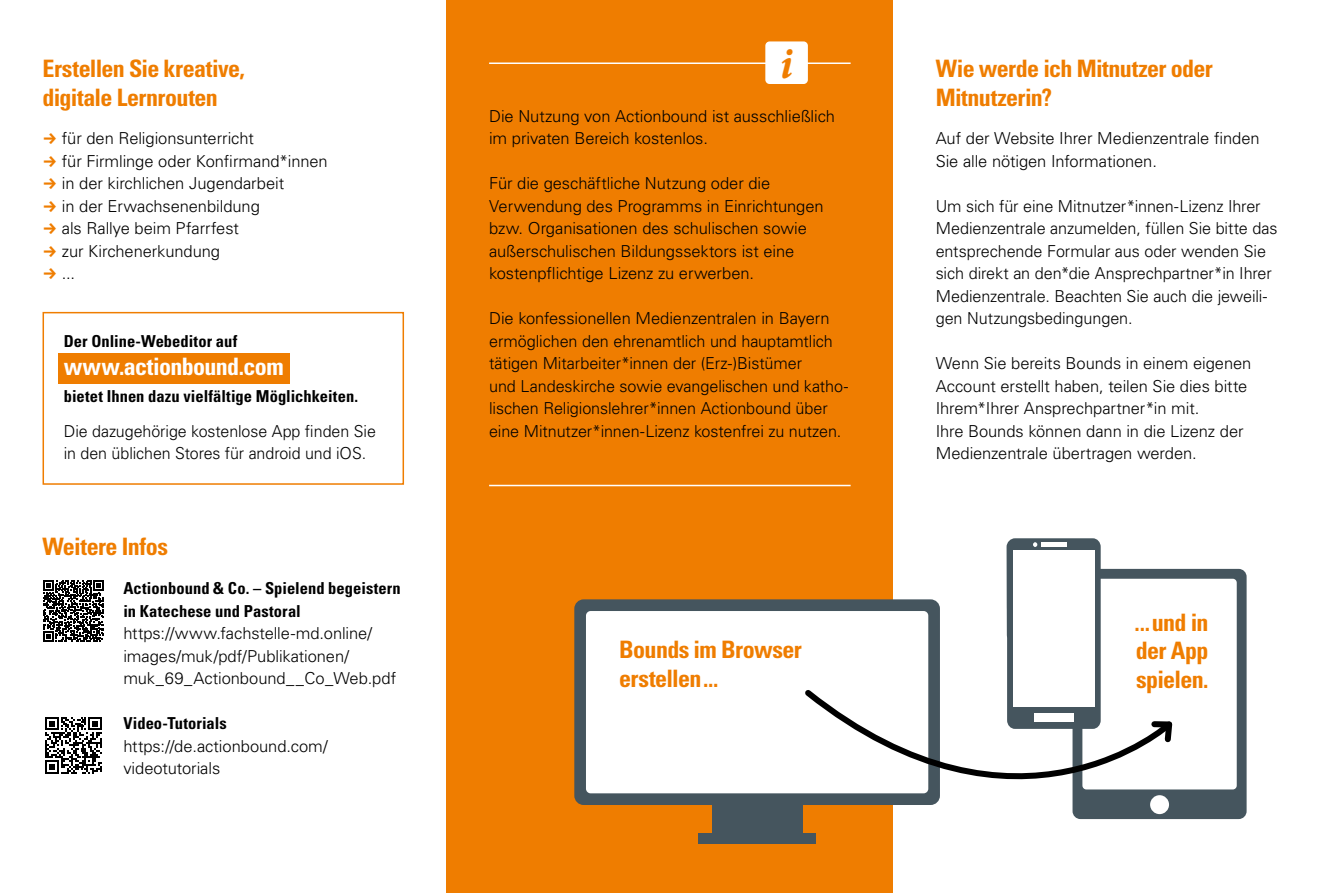
<style>
.page{position:relative;width:1327px;height:893px;background:#fff}
.page>*{position:absolute;margin:0;border:0;box-sizing:border-box;transform-origin:0 0}
.t1{font:italic 43.8px "Minion Variable Concept";color:#ef7d00}
.t2{font:700 condensed 24px/28.8px "Univers LT Std";letter-spacing:-.025em;color:#ef7d00}
.t3{font:700 condensed 24px "Univers LT Std";letter-spacing:-.025em;color:#fff}
.t4{font:300 16.5px/22.5px "Univers LT Std";letter-spacing:-.005em;color:#000}
.t5{font:700 condensed 16.5px/22.5px "Univers LT Std";letter-spacing:.005em;color:#000}
.s1{font-family:"Fira Sans";font-weight:700;color:#ef7d00}
</style>
<div class="page">
<div style="left:1072px;top:569px;width:174px;height:250px;background:#45555e;border-radius:8px"></div>
<div style="left:1082px;top:579px;width:154px;height:210px;background:#fff;border-radius:4px"></div>
<div style="left:446px;top:0;width:447px;height:893px;background:#ef7d00"></div>
<div style="left:58px;top:353px;width:232px;height:31px;background:#ef7d00"></div>
<div style="left:43px;top:312px;width:361px;height:173px;border:2px solid #ef7d00"></div>
<svg style="left:43px;top:581px;width:61px;height:61px"></svg>
<svg style="left:45px;top:717px;width:57px;height:57px"></svg>
<hr style="left:489px;top:63px;width:361px;height:1px;background:#fff">
<hr style="left:489px;top:485px;width:361px;height:1px;background:#fff">
<div style="left:765px;top:41px;width:43px;height:43px;background:#fff;border-radius:4px"></div>
<svg style="left:1006px;top:538px;width:94px;height:146px"></svg>
<div style="left:1041px;top:542px;width:26px;height:5px;background:#fff"></div>
<div style="left:574px;top:599px;width:366px;height:206px;background:#45555e;border-radius:9px"></div>
<div style="left:586px;top:611px;width:342px;height:182px;background:#fff;border-radius:5px"></div>
<div style="left:712px;top:802px;width:90px;height:36px;background:#45555e"></div>
<div style="left:698px;top:833px;width:118px;height:11px;background:#45555e"></div>
<svg style="left:799px;top:684px;width:376px;height:149px"></svg>
<svg style="left:1148px;top:718px;width:27px;height:28px"></svg>
<h2 class="t2" style="left:43px;top:54px;width:204px">Erstellen Sie kreative, digitale Lernrouten</h2>
<p class="t4" style="left:43px;top:127px;width:213px"><span class="s1">→</span> für den Religionsunterricht</p>
<p class="t4" style="left:43px;top:149px;width:287px"><span class="s1">→</span> für Firmlinge oder Konfirmand*innen</p>
<p class="t4" style="left:43px;top:172px;width:243px"><span class="s1">→</span> in der kirchlichen Jugendarbeit</p>
<p class="t4" style="left:43px;top:194px;width:219px"><span class="s1">→</span> in der Erwachsenenbildung</p>
<p class="t4" style="left:43px;top:217px;width:198px"><span class="s1">→</span> als Rallye beim Pfarrfest</p>
<p class="t4" style="left:43px;top:239px;width:179px"><span class="s1">→</span> zur Kirchenerkundung</p>
<p class="t4" style="left:43px;top:262px;width:34px"><span class="s1">→</span> ...</p>
<p class="t5" style="left:64px;top:329px;width:175px">Der Online-Webeditor auf</p>
<h2 class="t3" style="left:64px;top:352px;width:221px">www.actionbound.com</h2>
<p class="t5" style="left:64px;top:385px;width:296px">bietet Ihnen dazu vielfältige Möglichkeiten.</p>
<p class="t4" style="left:64px;top:419px;width:314px">Die dazugehörige kostenlose App finden Sie in den üblichen Stores für android und iOS.</p>
<h2 class="t2" style="left:43px;top:532px;width:127px">Weitere Infos</h2>
<p class="t5" style="left:123px;top:577px;width:279px">Actionbound &amp; Co. – Spielend begeistern in Katechese und Pastoral</p>
<p class="t4" style="left:123px;top:622px;width:274px">https://www.fachstelle-md.online/ images/muk/pdf/Publikationen/ muk_69_Actionbound__Co_Web.pdf</p>
<p class="t5" style="left:123px;top:712px;width:105px">Video-Tutorials</p>
<p class="t4" style="left:123px;top:734px;width:206px">https://de.actionbound.com/ videotutorials</p>
<h1 class="t1" style="left:780px;top:34px;width:14px">i</h1>
<h2 class="t2" style="left:935px;top:54px;width:278px">Wie werde ich Mitnutzer oder<br>Mitnutzerin?</h2>
<p class="t4" style="left:935px;top:127px;width:325px">Auf der Website Ihrer Medienzentrale finden<br>Sie alle nötigen Informationen.</p>
<p class="t4" style="left:935px;top:194px;width:343px">Um sich für eine Mitnutzer*innen-Lizenz Ihrer Medienzentrale anzumelden, füllen Sie bitte das entsprechende Formular aus oder wenden Sie sich direkt an den*die Ansprechpartner*in Ihrer Medienzentrale. Beachten Sie auch die jeweili&shy;gen Nutzungsbedingungen.</p>
<p class="t4" style="left:935px;top:352px;width:317px">Wenn Sie bereits Bounds in einem eigenen Account erstellt haben, teilen Sie dies bitte Ihrem*Ihrer Ansprechpartner*in mit.<br>Ihre Bounds können dann in die Lizenz der Medienzentrale übertragen werden.</p>
<p class="t4" style="left:489px;top:104px;width:347px">Die Nutzung von Actionbound ist ausschließlich im privaten Bereich kostenlos.</p>
<p class="t4" style="left:489px;top:172px;width:336px">Für die geschäftliche Nutzung oder die Verwendung des Programms in Einrichtungen bzw. Organisationen des schulischen sowie außerschulischen Bildungssektors ist eine kostenpflichtige Lizenz zu erwerben.</p>
<p class="t4" style="left:489px;top:307px;width:361px">Die konfessionellen Medienzentralen in Bayern ermöglichen den ehrenamtlich und hauptamtlich tätigen Mitarbeiter*innen der (Erz-)Bistümer<br>und Landeskirche sowie evangelischen und katho&shy;lischen Religionslehrer*innen Actionbound über eine Mitnutzer*innen-Lizenz kostenfrei zu nutzen.</p>
<h2 class="t2" style="left:619px;top:635px;width:184px">Bounds im Browser erstellen...</h2>
<h2 class="t2" style="left:1134px;top:608px;width:75px;text-align:justify">...und in der App spielen.</h2>
</div>
